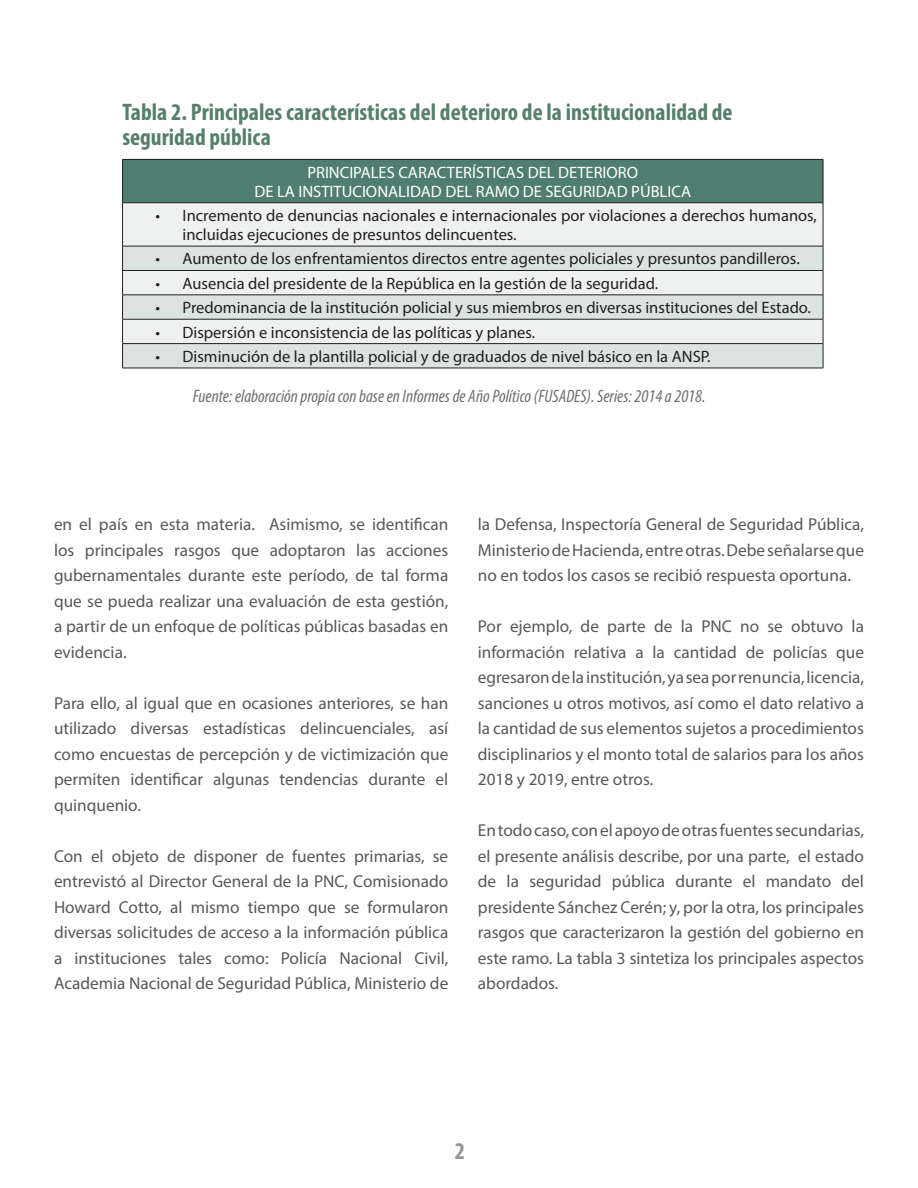
<style>
.page{position:relative;width:918px;height:1188px;background:#fff}
.page>*{position:absolute;margin:0;border:0;box-sizing:border-box;transform-origin:0 0}
.Titulo_gráfica{font:700 condensed 24px/25.5px "Myriad Pro";color:#567f6c}
.t1{font:700 condensed 24px "Myriad Pro";color:#939598}
.fuente{font:italic condensed 18px "Myriad Pro";color:#6d6f71}
.t2{font:17.25px/25.5px "Myriad Pro";color:#57585a;text-align:justify}
.t3{font:16.5px/19px "Myriad Pro";color:#231f20}
.t4{font:16.5px/18.9px "Myriad Pro";color:#fff;text-align:center}
</style>
<div class="page">
<div style="left:123px;top:159px;width:700px;height:44px;background:#4f7e71"></div>
<div style="left:123px;top:203px;width:700px;height:43px;background:#eff1f0"></div>
<svg style="left:123px;top:247px;width:700px;height:121px;fill:#dce4e1"></svg>
<hr style="left:122px;top:159px;width:701px;height:1px;background:#231f20">
<hr style="left:122px;top:160px;width:1px;height:43px;background:#231f20">
<hr style="left:823px;top:160px;width:1px;height:43px;background:#231f20">
<hr style="left:122px;top:202px;width:701px;height:1px;background:#231f20">
<hr style="left:122px;top:203px;width:1px;height:43px;background:#231f20">
<hr style="left:823px;top:203px;width:1px;height:43px;background:#231f20">
<hr style="left:122px;top:246px;width:701px;height:1px;background:#231f20">
<hr style="left:122px;top:270px;width:701px;height:1px;background:#231f20">
<hr style="left:122px;top:295px;width:701px;height:1px;background:#231f20">
<hr style="left:122px;top:319px;width:701px;height:1px;background:#231f20">
<hr style="left:122px;top:343px;width:701px;height:1px;background:#231f20">
<svg style="left:122px;top:246px;width:1px;height:122px"></svg>
<svg style="left:823px;top:246px;width:1px;height:122px"></svg>
<hr style="left:122px;top:368px;width:701px;height:1px;background:#231f20">
<p class="Titulo_gráfica" style="left:122px;top:98px;width:612px">Tabla 2. Principales características del deterioro de la institucionalidad de seguridad pública</p>
<p class="t4" style="left:255px;top:163px;width:438px">PRINCIPALES CARACTERÍSTICAS DEL DETERIORO<br>DE LA INSTITUCIONALIDAD DEL RAMO DE SEGURIDAD PÚBLICA</p>
<p class="t3" style="left:183px;top:206px;width:636px;text-indent:-27px">• Incremento de denuncias nacionales e internacionales por violaciones a derechos humanos, incluidas ejecuciones de presuntos delincuentes.</p>
<p class="t3" style="left:156px;top:249px;width:646px">• Aumento de los enfrentamientos directos entre agentes policiales y presuntos pandilleros.</p>
<p class="t3" style="left:156px;top:274px;width:504px">• Ausencia del presidente de la República en la gestión de la seguridad.</p>
<p class="t3" style="left:156px;top:298px;width:657px">• Predominancia de la institución policial y sus miembros en diversas instituciones del Estado.</p>
<p class="t3" style="left:156px;top:322px;width:381px">• Dispersión e inconsistencia de las políticas y planes.</p>
<p class="t3" style="left:156px;top:347px;width:557px">• Disminución de la plantilla policial y de graduados de nivel básico en la ANSP.</p>
<p class="fuente" style="left:193px;top:386px;width:514px">Fuente: elaboración propia con base en Informes de Año Político (FUSADES). Series: 2014 a 2018.</p>
<p class="t2" style="left:54px;top:512px;width:396px">en el país en esta materia. Asimismo, se identifican los principales rasgos que adoptaron las acciones gubernamentales durante este período, de tal forma que se pueda realizar una evaluación de esta gestión, a partir de un enfoque de políticas públicas basadas en evidencia.</p>
<p class="t2" style="left:54px;top:690px;width:396px">Para ello, al igual que en ocasiones anteriores, se han utilizado diversas estadísticas delincuenciales, así como encuestas de percepción y de victimización que permiten identificar algunas tendencias durante el quinquenio.</p>
<p class="t2" style="left:54px;top:843px;width:396px">Con el objeto de disponer de fuentes primarias, se entrevistó al Director General de la PNC, Comisionado Howard Cotto, al mismo tiempo que se formularon diversas solicitudes de acceso a la información pública a instituciones tales como: Policía Nacional Civil, Academia Nacional de Seguridad Pública, Ministerio de</p>
<p class="t2" style="left:478px;top:512px;width:388px">la Defensa, Inspectoría General de Seguridad Pública, Ministerio de Hacienda, entre otras. Debe señalarse que no en todos los casos se recibió respuesta oportuna.</p>
<p class="t2" style="left:478px;top:614px;width:388px">Por ejemplo, de parte de la PNC no se obtuvo la información relativa a la cantidad de policías que egresaron de la institución, ya sea por renuncia, licencia, sanciones u otros motivos, así como el dato relativo a la cantidad de sus elementos sujetos a procedimientos disciplinarios y el monto total de salarios para los años 2018 y 2019, entre otros.</p>
<p class="t2" style="left:478px;top:818px;width:388px">En todo caso, con el apoyo de otras fuentes secundarias, el presente análisis describe, por una parte, el estado de la seguridad pública durante el mandato del presidente Sánchez Cerén; y, por la otra, los principales rasgos que caracterizaron la gestión del gobierno en este ramo. La tabla 3 sintetiza los principales aspectos abordados.</p>
<p class="t1" style="left:455px;top:1137px;width:12px">2</p>
</div>
